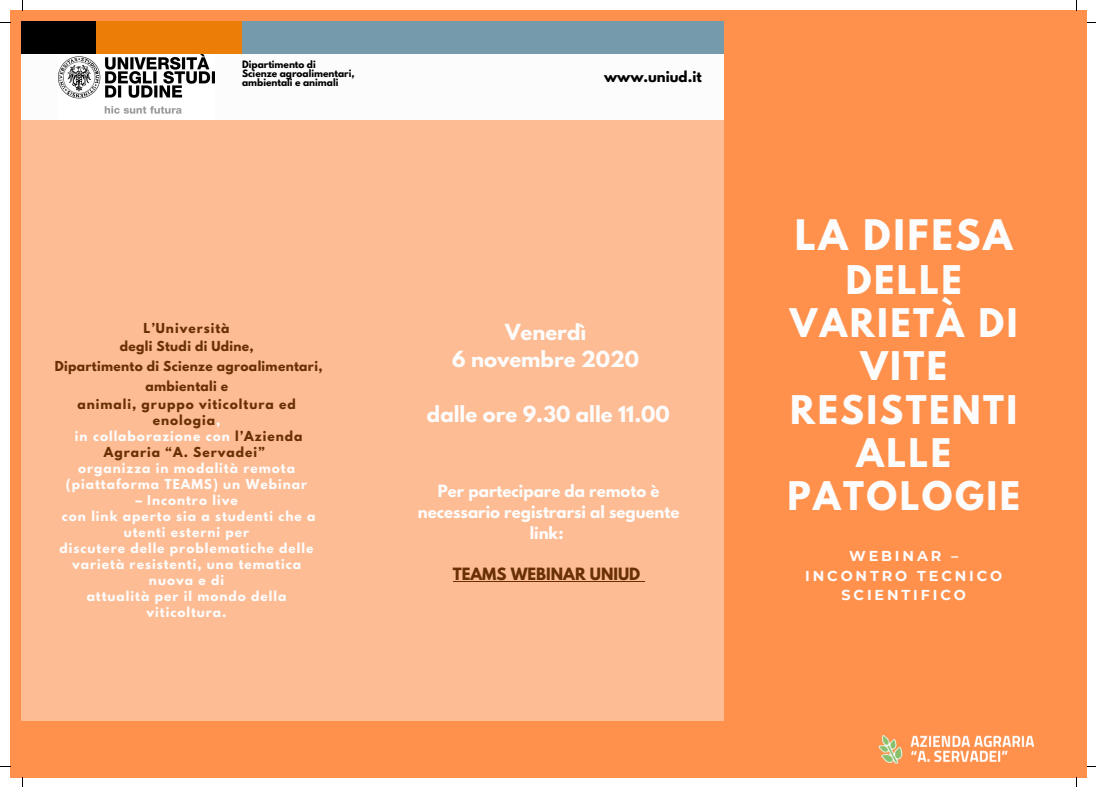
<style>
.page{position:relative;width:1096px;height:787px;background:#fff}
.page>*{position:absolute;margin:0;border:0;box-sizing:border-box;transform-origin:0 0}
.t1{font:700 37.38px "League Spartan";letter-spacing:.07em;color:#fcfcfc}
.t2{font:700 35px/43.1px "League Spartan";letter-spacing:.07em;color:#fcfcfc;text-align:center}
.t3{font:700 19.62px/27.4px "League Spartan";color:#fcfcfc;text-align:center}
.t4{font:700 15px/20.6px "League Spartan";color:#fcfcfc;text-align:center}
.t5{font:700 15px "League Spartan";color:#693103}
.t6{font:700 14.38px/19.2px "Montserrat";letter-spacing:.2em;color:#fcfcfc;text-align:center}
.t7{font:700 13.38px "League Spartan";color:#000}
.t8{font:700 12.25px/16px "League Spartan";letter-spacing:.08em;color:#fcfcfc;text-align:center}
.t9{font:700 12.25px/18.4px "League Spartan";letter-spacing:.025em;color:#693103;text-align:center}
.t10{font:700 12.25px "League Spartan";letter-spacing:.08em;color:#693103}
.t11{font:700 9px/9.2px "League Spartan";color:#000}
.s1{color:#fcfcfc}
.s2{color:#693103}
</style>
<div class="page">
<div style="left:10px;top:10px;width:1076px;height:768px;background:#ff914d"></div>
<div style="left:22px;top:120px;width:701px;height:600px;background:#fdbc93"></div>
<img style="left:878px;top:735px;width:157px;height:29px">
<div style="left:22px;top:22px;width:74px;height:32px;background:#000"></div>
<div style="left:96px;top:22px;width:146px;height:32px;background:#ec7d06"></div>
<div style="left:242px;top:22px;width:481px;height:32px;background:#749aac"></div>
<div style="left:22px;top:54px;width:701px;height:66px;background:#fcfcfc"></div>
<img style="left:59px;top:54px;width:156px;height:60px">
<hr style="left:453px;top:581px;width:187px;height:1px;background:#693103">
<p class="t11" style="left:242px;top:61px;width:114px">Dipartimento di<br>Scienze agroalimentari, ambientali e animali</p>
<p class="t7" style="left:604px;top:70px;width:99px">www.uniud.it</p>
<p class="t9" style="left:120px;top:320px;width:135px">L’Università<br>degli Studi di Udine,</p>
<p class="t9" style="left:55px;top:358px;width:269px;line-height:19.9px">Dipartimento di Scienze agroalimentari, ambientali e</p>
<p class="t10" style="left:77px;top:398px;width:220px">animali, gruppo viticoltura ed</p>
<p class="t10" style="left:153px;top:414px;width:69px">enologia<span class="s1">,</span></p>
<p class="t8" style="left:75px;top:429px;width:229px">in collaborazione con <span class="s2">l’Azienda</span></p>
<p class="t10" style="left:104px;top:446px;width:163px">Agraria “A. Servadei”</p>
<p class="t8" style="left:66px;top:461px;width:243px">organizza in modalità remota (piattaforma TEAMS) un Webinar</p>
<p class="t8" style="left:60px;top:494px;width:257px">– Incontro live<br>con link aperto sia a studenti che a utenti esterni per<br>discutere delle problematiche delle varietà resistenti, una tematica nuova e di<br>attualità per il mondo della viticoltura.</p>
<p class="t4" style="left:418px;top:483px;width:263px">Per partecipare da remoto è necessario registrarsi al seguente link:</p>
<h3 class="t3" style="left:452px;top:321px;width:188px">Venerdì<br>6 novembre 2020</h3>
<h3 class="t3" style="left:427px;top:403px;width:244px">dalle ore 9.30 alle 11.00</h3>
<p class="t5" style="left:453px;top:566px;width:189px">TEAMS WEBINAR UNIUD</p>
<h1 class="t1" style="left:794px;top:216px;width:219px">LA DIFESA</h1>
<h2 class="t2" style="left:787px;top:263px;width:234px">DELLE<br>VARIETÀ DI<br>VITE<br>RESISTENTI<br>ALLE<br>PATOLOGIE</h2>
<p class="t6" style="left:805px;top:547px;width:198px">WEBINAR –<br>INCONTRO TECNICO<br>SCIENTIFICO</p>
</div>
